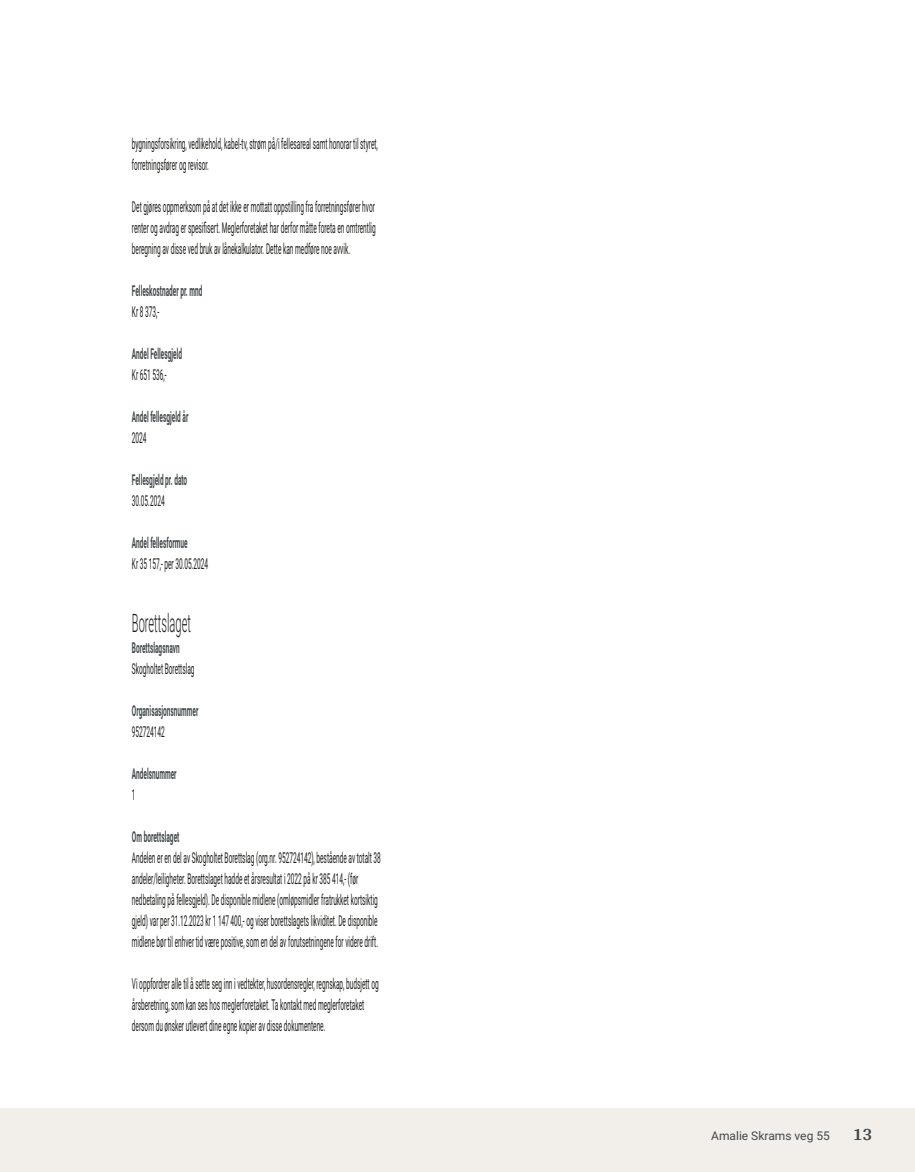
<style>
.page{position:relative;width:915px;height:1172px;background:#fff}
.page>*{position:absolute;margin:0;border:0;box-sizing:border-box;transform-origin:0 0}
.t1{font:300 25.5px "Roboto";color:#1d1d1b;scale:.43 1}
.t2{font:700 18px "Arya";color:#414749}
.t3{font:15px/21px "Roboto";color:#1d1d1b;scale:.43 1}
.t4{font:700 15px "Roboto";color:#414749;scale:.43 1}
.t5{font:12px "Roboto";color:#414749}
</style>
<div class="page">
<div style="left:0;top:1108px;width:914px;height:64px;background:#f2eeea"></div>
<p class="t3" style="left:132px;top:132px;width:573px">bygningsforsikring, vedlikehold, kabel‑tv, strøm på/i fellesareal samt honorar til styret, forretningsfører og revisor.</p>
<p class="t3" style="left:132px;top:195px;width:568px;text-align:justify">Det gjøres oppmerksom på at det ikke er mottatt oppstilling fra forretningsfører hvor renter og avdrag er spesifisert. Meglerforetaket har derfor måtte foreta en omtrentlig beregning av disse ved bruk av lånekalkulator. Dette kan medføre noe avvik.</p>
<p class="t4" style="left:132px;top:280px;width:165px">Felleskostnader pr. mnd</p>
<p class="t3" style="left:132px;top:300px;width:65px">Kr 8 373,‑</p>
<p class="t4" style="left:132px;top:343px;width:118px">Andel Fellesgjeld</p>
<p class="t3" style="left:132px;top:363px;width:82px">Kr 651 536,‑</p>
<p class="t4" style="left:132px;top:406px;width:133px">Andel fellesgjeld år</p>
<p class="t3" style="left:132px;top:426px;width:36px">2024</p>
<p class="t4" style="left:132px;top:469px;width:130px">Fellesgjeld pr. dato</p>
<p class="t3" style="left:132px;top:489px;width:78px">30.05.2024</p>
<p class="t4" style="left:132px;top:532px;width:131px">Andel fellesformue</p>
<p class="t3" style="left:132px;top:552px;width:179px">Kr 35 157,‑ per 30.05.2024</p>
<h1 class="t1" style="left:132px;top:605px;width:139px">Borettslaget</h1>
<p class="t4" style="left:132px;top:637px;width:113px">Borettslagsnavn</p>
<p class="t3" style="left:132px;top:657px;width:147px">Skogholtet Borettslag</p>
<p class="t4" style="left:132px;top:700px;width:156px">Organisasjonsnummer</p>
<p class="t3" style="left:132px;top:720px;width:78px">952724142</p>
<p class="t4" style="left:132px;top:763px;width:105px">Andelsnummer</p>
<p class="t3" style="left:132px;top:783px;width:10px">1</p>
<p class="t4" style="left:132px;top:826px;width:112px">Om borettslaget</p>
<p class="t3" style="left:132px;top:846px;width:580px">Andelen er en del av Skogholtet Borettslag (org.nr. 952724142), bestående av totalt 38 andeler/leiligheter. Borettslaget hadde et årsresultat i 2022 på kr 385 414,‑ (før nedbetaling på fellesgjeld). De disponible midlene (omløpsmidler fratrukket kortsiktig gjeld) var per 31.12.2023 kr 1 147 400,‑ og viser borettslagets likviditet. De disponible midlene bør til enhver tid være positive, som en del av forutsetningene for videre drift.</p>
<p class="t3" style="left:132px;top:972px;width:575px">Vi oppfordrer alle til å sette seg inn i vedtekter, husordensregler, regnskap, budsjett og årsberetning, som kan ses hos meglerforetaket. Ta kontakt med meglerforetaket dersom du ønsker utlevert dine egne kopier av disse dokumentene.</p>
<p class="t5" style="left:711px;top:1127px;width:120px">Amalie Skrams veg 55</p>
<p class="t2" style="left:852px;top:1123px;width:21px">13</p>
</div>
